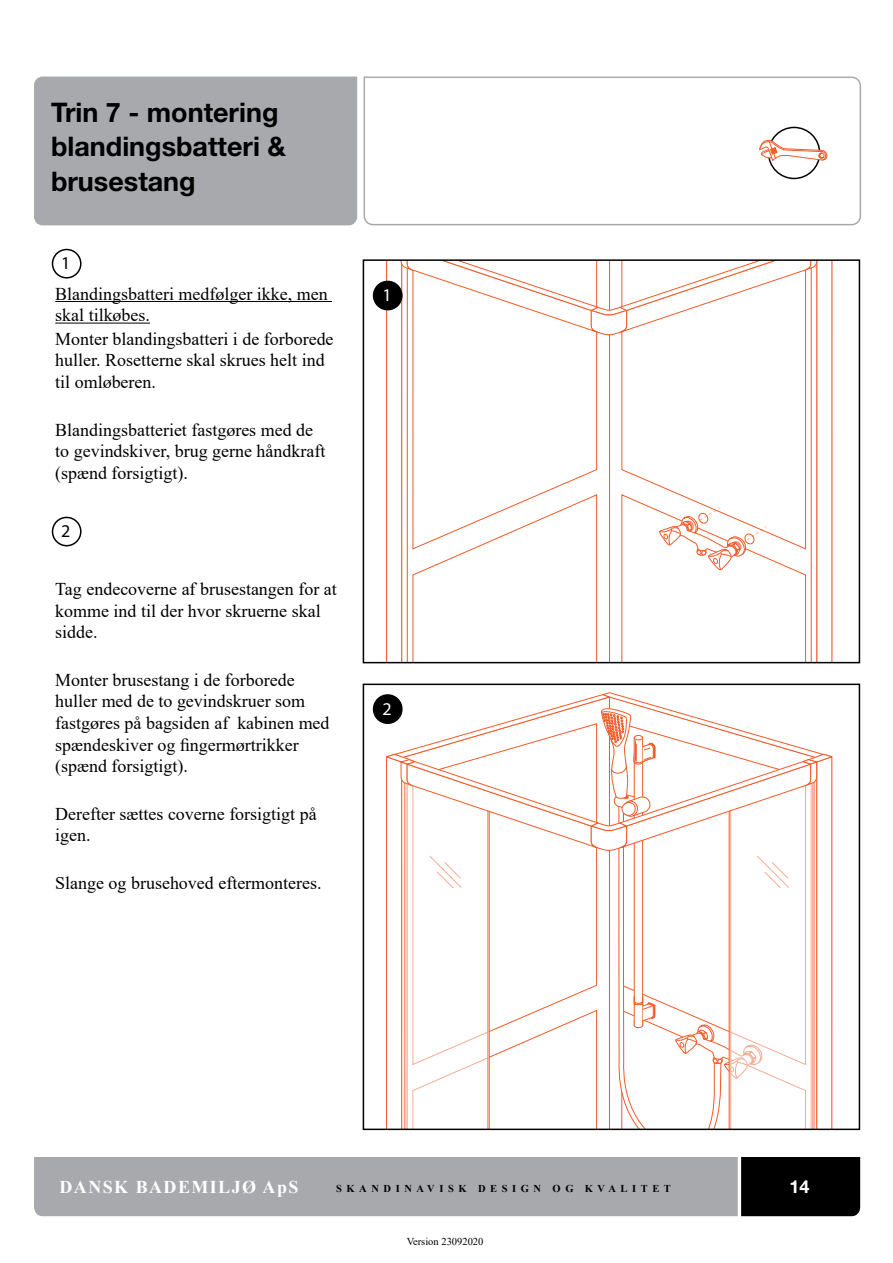
<style>
.page{position:relative;width:893px;height:1263px;background:#fff}
.page>*{position:absolute;margin:0;border:0;box-sizing:border-box;transform-origin:0 0}
.t1{font:700 27px/34.5px "Helvetica Neue LT Std";color:#000}
.t2{font:18px/21.6px "Times New Roman";color:#000}
.t3{font:700 18px "Times New Roman";letter-spacing:.08em;color:#fff}
.t4{font:700 18px "Helvetica Neue LT Std";color:#fff}
.t5{font:18px "Myriad Pro";color:#000}
.t6{font:18px "Myriad Pro";color:#fff}
.t7{font:700 10.5px "Times New Roman";letter-spacing:.435em;color:#000}
.t8{font:10.5px "Times New Roman";color:#000}
</style>
<div class="page">
<svg style="left:363px;top:76px;width:498px;height:150px"></svg>
<div style="left:34px;top:77px;width:323px;height:148px;background:#a7a9ac"></div>
<svg style="left:34px;top:1157px;width:827px;height:59px;background:#8f9193"></svg>
<svg style="left:386px;top:692px;width:447px;height:435px"></svg>
<div style="left:363px;top:684px;width:497px;height:446px;border:2px solid #000"></div>
<div style="left:52px;top:517px;width:30px;height:29px;border:2px solid #000;border-radius:50%"></div>
<div style="left:374px;top:695px;width:28px;height:28px;background:#000;border-radius:50%"></div>
<div style="left:373px;top:694px;width:30px;height:30px;border:2px solid #000;border-radius:50%"></div>
<svg style="left:386px;top:262px;width:447px;height:398px"></svg>
<div style="left:363px;top:259px;width:497px;height:404px;border:2px solid #000"></div>
<div style="left:374px;top:281px;width:28px;height:29px;background:#000;border-radius:50%"></div>
<div style="left:373px;top:281px;width:30px;height:29px;border:2px solid #000;border-radius:50%"></div>
<hr style="left:55px;top:301px;width:277px;height:1px;background:#000">
<hr style="left:55px;top:323px;width:95px;height:1px;background:#000">
<div style="left:52px;top:249px;width:30px;height:30px;border:2px solid #000;border-radius:50%"></div>
<div style="left:768px;top:127px;width:52px;height:52px;border:2px solid #000;border-radius:50%"></div>
<svg style="left:759px;top:140px;width:68px;height:22px"></svg>
<h1 class="t1" style="left:51px;top:94px;width:236px">Trin 7 - montering blandingsbatteri &amp; brusestang</h1>
<p class="t5" style="left:61px;top:252px;width:11px">1</p>
<p class="t2" style="left:55px;top:282px;width:274px">Blandingsbatteri medfølger ikke, men</p>
<p class="t6" style="left:382px;top:284px;width:11px">1</p>
<p class="t2" style="left:55px;top:303px;width:280px;line-height:23.7px">skal tilkøbes.<br>Monter blandingsbatteri i de forborede</p>
<p class="t2" style="left:55px;top:349px;width:271px">huller. Rosetterne skal skrues helt ind til omløberen.</p>
<p class="t2" style="left:55px;top:418px;width:272px">Blandingsbatteriet fastgøres med de to gevindskiver, brug gerne håndkraft (spænd forsigtigt).</p>
<p class="t5" style="left:61px;top:520px;width:11px">2</p>
<p class="t2" style="left:55px;top:578px;width:283px">Tag endecoverne af brusestangen for at komme ind til der hvor skruerne skal sidde.</p>
<p class="t2" style="left:55px;top:668px;width:276px">Monter brusestang i de forborede huller med de to gevindskruer som fastgøres på bagsiden af kabinen med spændeskiver og fingermørtrikker (spænd forsigtigt).</p>
<p class="t2" style="left:55px;top:802px;width:263px">Derefter sættes coverne forsigtigt på igen.</p>
<p class="t2" style="left:55px;top:871px;width:268px">Slange og brusehoved eftermonteres.</p>
<p class="t6" style="left:382px;top:698px;width:11px">2</p>
<p class="t3" style="left:60px;top:1173px;width:240px">DANSK BADEMILJØ ApS</p>
<p class="t7" style="left:336px;top:1181px;width:336px">SKANDINAVISK DESIGN OG KVALITET</p>
<p class="t4" style="left:789px;top:1175px;width:22px">14</p>
<p class="t8" style="left:407px;top:1234px;width:78px">Version 23092020</p>
</div>
